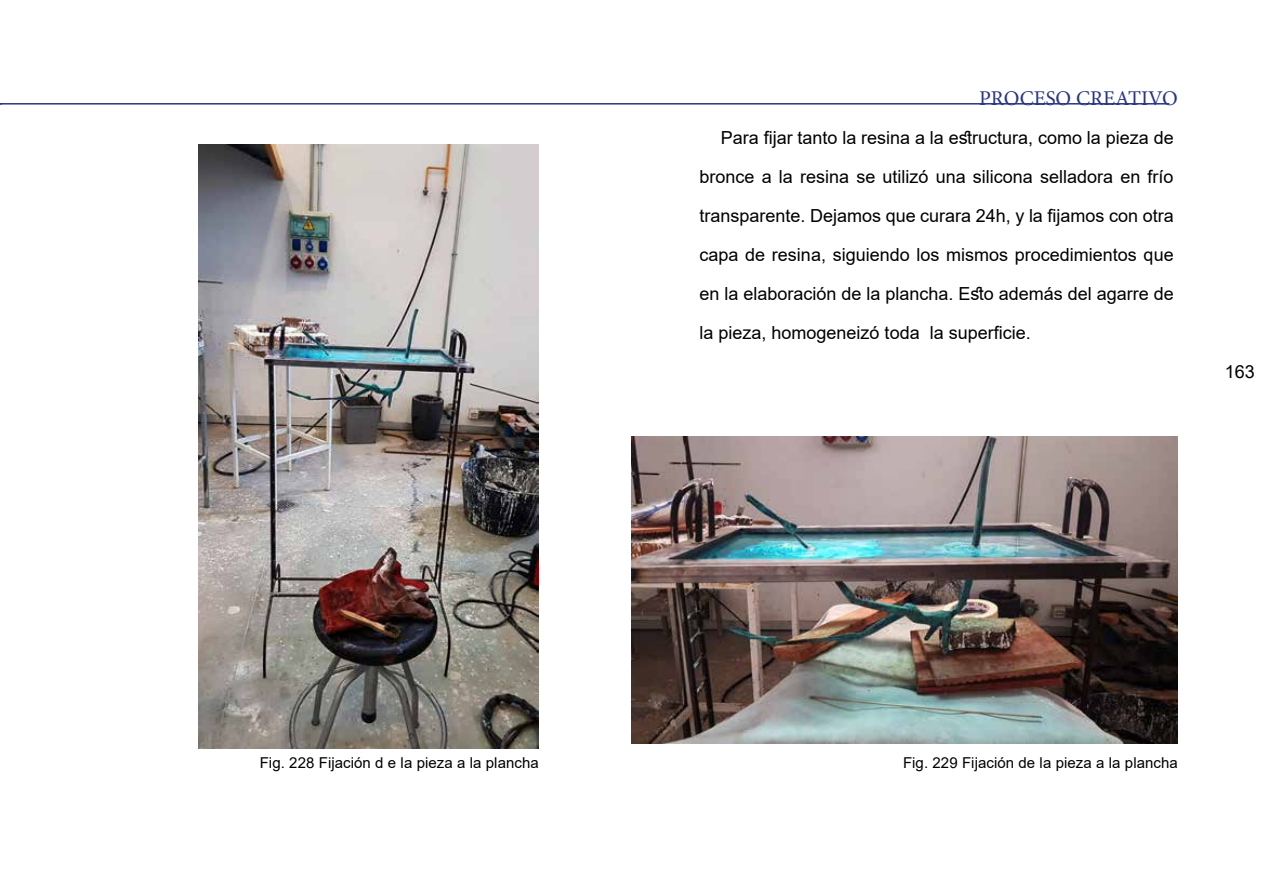
<style>
.page{position:relative;width:1263px;height:893px;background:#fff}
.page>*{position:absolute;margin:0;border:0;box-sizing:border-box;transform-origin:0 0}
.t1{font:21px "Minion Pro";color:#283583}
.t2{font:18px/39px "Arial";color:#000;text-align:justify}
.t3{font:15px "Arial";letter-spacing:.005em;color:#000}
</style>
<div class="page">
<img style="left:199px;top:144px;width:340px;height:605px">
<img style="left:631px;top:436px;width:547px;height:307px">
<hr style="left:0;top:103px;width:1169px;height:2px;background:#283583">
<p class="t1" style="left:979px;top:84px;width:200px">PROCESO CREATIVO</p>
<p class="t2" style="left:699px;top:118px;width:476px;text-indent:21px">Para fijar tanto la resina a la estructura, como la pieza de bronce a la resina se utilizó una silicona selladora en frío transparente. Dejamos que curara 24h, y la fijamos con otra capa de resina, siguiendo los mismos procedimientos que en la elaboración de la plancha. Esto además del agarre de la pieza, homogeneizó toda la superficie.</p>
<p class="t2" style="left:1225px;top:352px;width:32px">163</p>
<p class="t3" style="left:260px;top:752px;width:281px">Fig. 228 Fijación d e la pieza a la plancha</p>
<p class="t3" style="left:903px;top:752px;width:276px">Fig. 229 Fijación de la pieza a la plancha</p>
</div>
